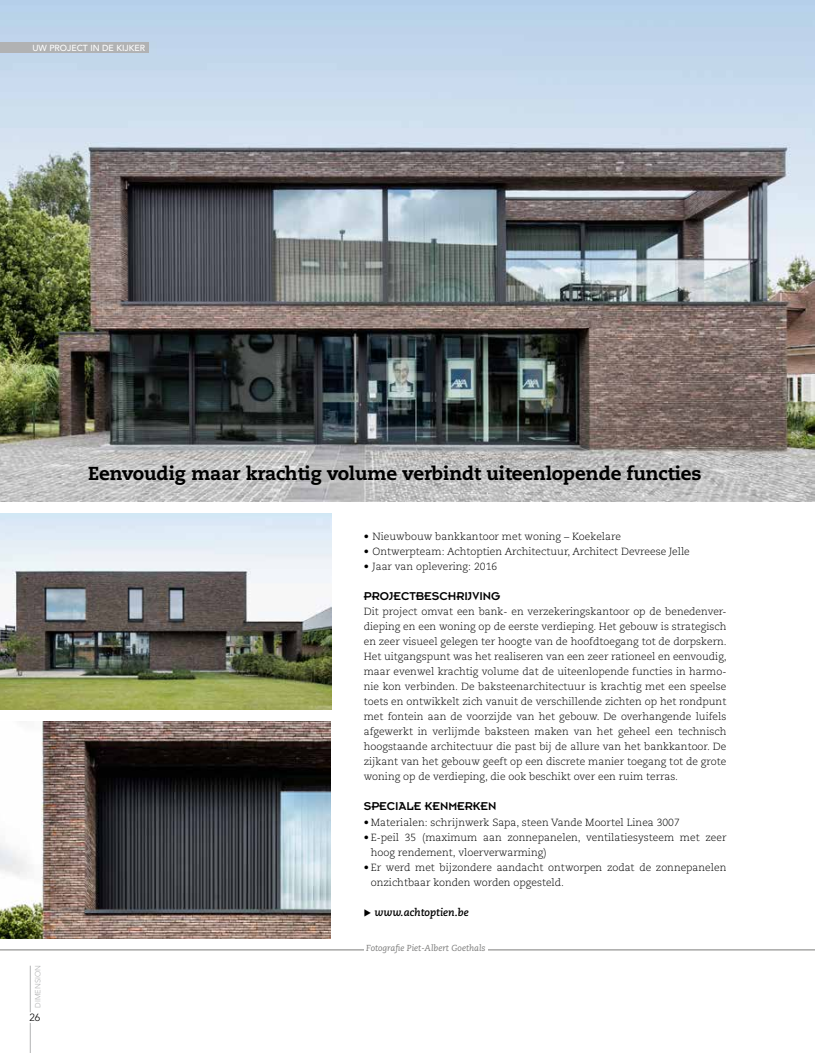
<style>
.page{position:relative;width:815px;height:1053px;background:#fff}
.page>*{position:absolute;margin:0;border:0;box-sizing:border-box;transform-origin:0 0}
.t1{font:800 18.75px "Caecilia LT";letter-spacing:-.005em;color:#000}
.t2{font:12.5px "Insignia LT";color:#000}
.t3{font:italic 700 10.62px "Caecilia LT";color:#000}
.t4{font:300 10.38px/15px "Caecilia LT";color:#000}
.t5{font:300 10.38px "Avenir LT";color:#000}
.t6{font:italic 8.75px "Caecilia LT";color:#7b7b7a}
.t7{font:500 8.75px "Avenir LT";color:#fff}
.t8{font:300 7.5px "Avenir LT";color:#b1b2b3}
</style>
<div class="page">
<img style="left:0;top:0;width:815px;height:501px">
<hr style="left:30px;top:965px;width:1px;height:47px;background:#b1b2b3">
<hr style="left:30px;top:1022px;width:1px;height:30px;background:#b1b2b3">
<img style="left:0;top:721px;width:330px;height:217px">
<img style="left:0;top:513px;width:331px;height:196px">
<hr style="left:0;top:949px;width:815px;height:1px;background:#7b7b7a">
<div style="left:364px;top:945px;width:123px;height:11px;background:#fff"></div>
<div style="left:0;top:43px;width:149px;height:10px;background:#b1b2b3"></div>
<p class="t7" style="left:32px;top:43px;width:114px">UW PROJECT IN DE KIJKER</p>
<h1 class="t1" style="left:88px;top:461px;width:615px">Eenvoudig maar krachtig volume verbindt uiteenlopende functies</h1>
<p class="t4" style="left:364px;top:529px;width:259px">• Nieuwbouw bankkantoor met woning – Koekelare</p>
<p class="t4" style="left:364px;top:544px;width:328px">• Ontwerpteam: Achtoptien Architectuur, Architect Devreese Jelle</p>
<p class="t4" style="left:364px;top:559px;width:135px">• Jaar van oplevering: 2016</p>
<p class="t2" style="left:364px;top:590px;width:138px">PROJECTBESCHRIJVING</p>
<p class="t4" style="left:364px;top:604px;width:364px;text-align:justify">Dit project omvat een bank- en verzekeringskantoor op de benedenver&shy;dieping en een woning op de eerste verdieping. Het gebouw is strategisch en zeer visueel gelegen ter hoogte van de hoofdtoegang tot de dorpskern.<br>Het uitgangspunt was het realiseren van een zeer rationeel en eenvoudig, maar evenwel krachtig volume dat de uiteenlopende functies in harmo&shy;nie kon verbinden. De baksteenarchitectuur is krachtig met een speelse toets en ontwikkelt zich vanuit de verschillende zichten op het rondpunt met fontein aan de voorzijde van het gebouw. De overhangende luifels afgewerkt in verlijmde baksteen maken van het geheel een technisch hoogstaande architectuur die past bij de allure van het bankkantoor. De zijkant van het gebouw geeft op een discrete manier toegang tot de grote woning op de verdieping, die ook beschikt over een ruim terras.</p>
<p class="t2" style="left:364px;top:800px;width:134px">SPECIALE KENMERKEN</p>
<p class="t4" style="left:364px;top:814px;width:318px">• Materialen: schrijnwerk Sapa, steen Vande Moortel Linea 3007</p>
<p class="t4" style="left:371px;top:829px;width:357px;text-indent:-7px">• E-peil 35 (maximum aan zonnepanelen, ventilatiesysteem met zeer hoog rendement, vloerverwarming)</p>
<p class="t4" style="left:371px;top:859px;width:357px;text-indent:-7px">• Er werd met bijzondere aandacht ontworpen zodat de zonnepanelen onzichtbaar konden worden opgesteld.</p>
<p class="t3" style="left:364px;top:905px;width:106px">◆ www.achtoptien.be</p>
<p class="t8" style="left:33px;top:1007px;width:44px;rotate:-90deg">DIMENSION</p>
<p class="t5" style="left:30px;top:1011px;width:12px">26</p>
<p class="t6" style="left:366px;top:943px;width:121px">Fotografie Piet-Albert Goethals</p>
</div>
